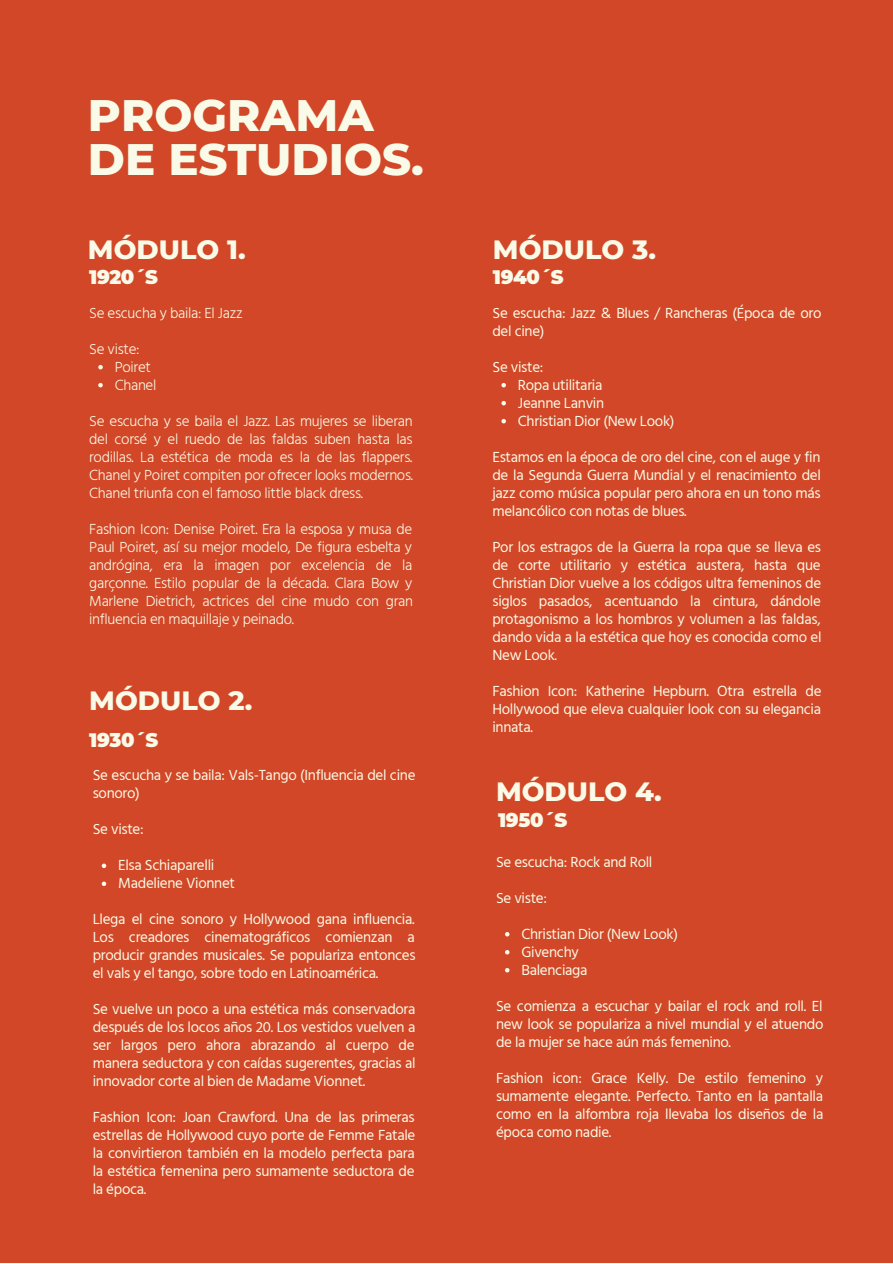
<style>
.page{position:relative;width:893px;height:1264px;background:#fff}
.page>*{position:absolute;margin:0;border:0;box-sizing:border-box;transform-origin:0 0}
.t1{font:800 45px/43.8px "Montserrat";color:#f9fae7}
.t2{font:800 27px "Montserrat";color:#f9fae7}
.t3{font:900 19.5px "Montserrat";letter-spacing:-.02em;color:#f9fae7}
.t4{font:15px/18px "Hind Madurai";letter-spacing:-.02em;color:#f9fae7;text-align:justify}
.t5{font:300 15px/18px "Hind Madurai";letter-spacing:-.02em;color:#f9fae7;text-align:justify}
</style>
<div class="page">
<div style="left:0;top:0;width:892px;height:1262px;background:#d14727"></div>
<svg style="left:98px;top:365px;width:5px;height:4px"></svg>
<svg style="left:98px;top:383px;width:5px;height:4px"></svg>
<svg style="left:102px;top:863px;width:4px;height:5px"></svg>
<svg style="left:102px;top:881px;width:4px;height:5px"></svg>
<svg style="left:501px;top:383px;width:5px;height:4px"></svg>
<svg style="left:501px;top:401px;width:5px;height:4px"></svg>
<svg style="left:501px;top:419px;width:5px;height:4px"></svg>
<svg style="left:505px;top:932px;width:4px;height:4px"></svg>
<svg style="left:505px;top:950px;width:4px;height:4px"></svg>
<svg style="left:505px;top:968px;width:4px;height:4px"></svg>
<p class="t1" style="left:88px;top:93px;width:337px">PROGRAMA<br>DE ESTUDIOS.</p>
<p class="t2" style="left:88px;top:233px;width:159px">MÓDULO 1.</p>
<p class="t3" style="left:89px;top:265px;width:70px">1920´S</p>
<p class="t5" style="left:89px;top:304px;width:155px">Se escucha y baila: El Jazz</p>
<p class="t5" style="left:89px;top:340px;width:52px">Se viste:</p>
<p class="t5" style="left:115px;top:358px;width:38px">Poiret</p>
<p class="t5" style="left:115px;top:376px;width:43px">Chanel</p>
<p class="t5" style="left:89px;top:412px;width:325px">Se escucha y se baila el Jazz. Las mujeres se liberan del corsé y el ruedo de las faldas suben hasta las rodillas. La estética de moda es la de las flappers.<br>Chanel y Poiret compiten por ofrecer looks modernos.<br>Chanel triunfa con el famoso little black dress.</p>
<p class="t5" style="left:89px;top:520px;width:325px">Fashion Icon: Denise Poiret. Era la esposa y musa de Paul Poiret, así su mejor modelo, De figura esbelta y andrógina, era la imagen por excelencia de la garçonne. Estilo popular de la década. Clara Bow y Marlene Dietrich, actrices del cine mudo con gran influencia en maquillaje y peinado.</p>
<p class="t2" style="left:89px;top:683px;width:164px">MÓDULO 2.</p>
<p class="t3" style="left:89px;top:728px;width:70px">1930´S</p>
<p class="t4" style="left:93px;top:767px;width:324px">Se escucha y se baila: Vals-Tango (Influencia del cine sonoro)</p>
<p class="t4" style="left:93px;top:821px;width:52px">Se viste:</p>
<p class="t4" style="left:118px;top:857px;width:98px">Elsa Schiaparelli</p>
<p class="t4" style="left:118px;top:875px;width:118px">Madeliene Vionnet</p>
<p class="t4" style="left:93px;top:910px;width:324px">Llega el cine sonoro y Hollywood gana influencia.<br>Los creadores cinematográficos comienzan a producir grandes musicales. Se populariza entonces el vals y el tango, sobre todo en Latinoamérica.</p>
<p class="t4" style="left:93px;top:1000px;width:324px">Se vuelve un poco a una estética más conservadora después de los locos años 20. Los vestidos vuelven a ser largos pero ahora abrazando al cuerpo de manera seductora y con caídas sugerentes, gracias al innovador corte al bien de Madame Vionnet.</p>
<p class="t4" style="left:93px;top:1108px;width:324px">Fashion Icon: Joan Crawford. Una de las primeras estrellas de Hollywood cuyo porte de Femme Fatale la convirtieron también en la modelo perfecta para la estética femenina pero sumamente seductora de la época.</p>
<p class="t2" style="left:493px;top:233px;width:165px">MÓDULO 3.</p>
<p class="t3" style="left:493px;top:265px;width:72px">1940´S</p>
<p class="t4" style="left:492px;top:304px;width:330px">Se escucha: Jazz &amp; Blues / Rancheras (Época de oro del cine)</p>
<p class="t4" style="left:492px;top:358px;width:52px">Se viste:</p>
<p class="t4" style="left:518px;top:376px;width:86px">Ropa utilitaria</p>
<p class="t4" style="left:518px;top:394px;width:88px">Jeanne Lanvin</p>
<p class="t4" style="left:518px;top:412px;width:158px">Christian Dior (New Look)</p>
<p class="t4" style="left:492px;top:448px;width:330px">Estamos en la época de oro del cine, con el auge y fin de la Segunda Guerra Mundial y el renacimiento del jazz como música popular pero ahora en un tono más melancólico con notas de blues.</p>
<p class="t4" style="left:492px;top:538px;width:330px">Por los estragos de la Guerra la ropa que se lleva es de corte utilitario y estética austera, hasta que Christian Dior vuelve a los códigos ultra femeninos de siglos pasados, acentuando la cintura, dándole protagonismo a los hombros y volumen a las faldas, dando vida a la estética que hoy es conocida como el New Look.</p>
<p class="t4" style="left:492px;top:682px;width:330px">Fashion Icon: Katherine Hepburn. Otra estrella de Hollywood que eleva cualquier look con su elegancia innata.</p>
<p class="t2" style="left:496px;top:774px;width:167px">MÓDULO 4.</p>
<p class="t3" style="left:498px;top:808px;width:70px">1950´S</p>
<p class="t4" style="left:496px;top:853px;width:158px">Se escucha: Rock and Roll</p>
<p class="t4" style="left:496px;top:889px;width:52px">Se viste:</p>
<p class="t4" style="left:521px;top:925px;width:158px">Christian Dior (New Look)</p>
<p class="t4" style="left:521px;top:943px;width:59px">Givenchy</p>
<p class="t4" style="left:521px;top:961px;width:68px">Balenciaga</p>
<p class="t4" style="left:496px;top:997px;width:329px">Se comienza a escuchar y bailar el rock and roll. El new look se populariza a nivel mundial y el atuendo de la mujer se hace aún más femenino.</p>
<p class="t4" style="left:496px;top:1069px;width:329px">Fashion icon: Grace Kelly. De estilo femenino y sumamente elegante. Perfecto. Tanto en la pantalla como en la alfombra roja llevaba los diseños de la época como nadie.</p>
</div>
